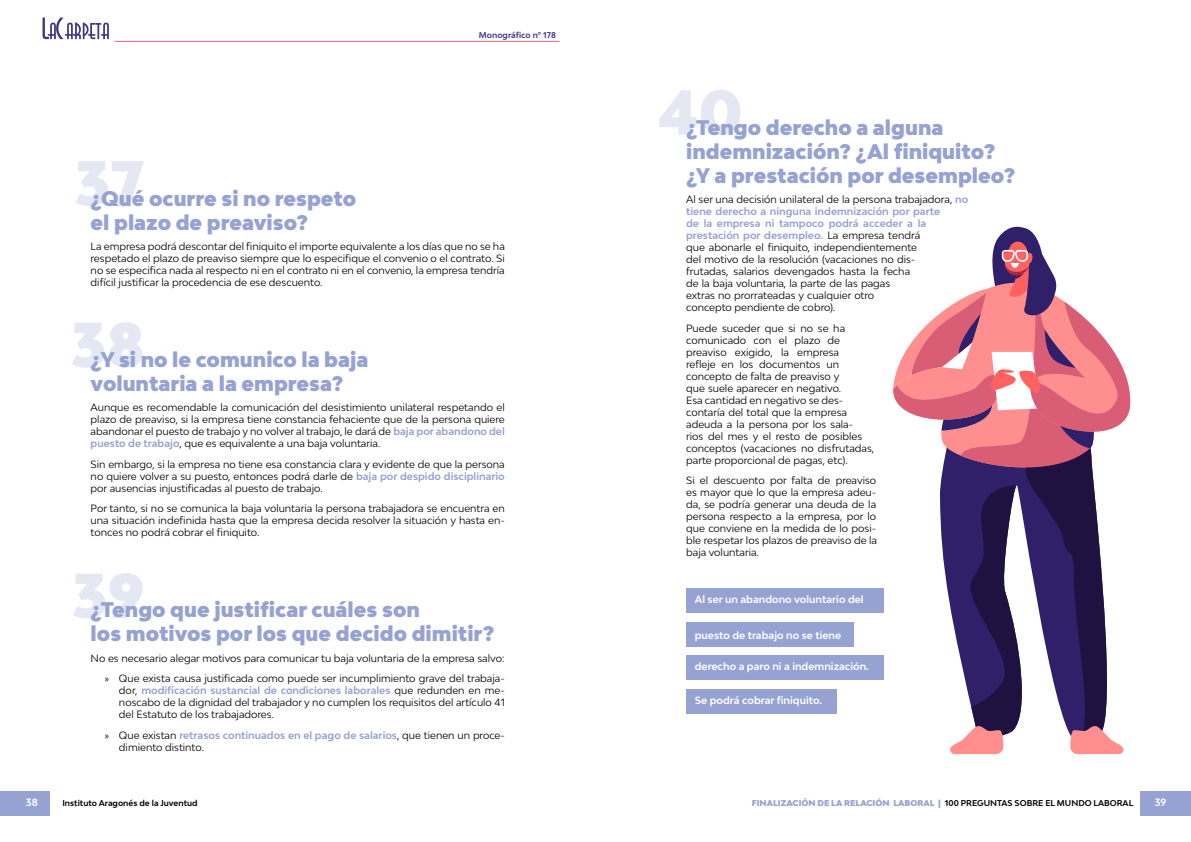
<style>
.page{position:relative;width:1191px;height:842px;background:#fff}
.page>*{position:absolute;margin:0;border:0;box-sizing:border-box;transform-origin:0 0}
.t1{font:900 60px "Bw Modelica";color:#95a2d2}
.t2{font:900 20px/24px "Bw Modelica";color:#95a2d2}
.t3{font:10px/12px "Bw Modelica";color:#000;text-align:justify}
.t4{font:700 10px "Bw Modelica";color:#fff}
.t5{font:900 8px "Bw Modelica";color:#95a2d2}
.t6{font:700 8px "Bw Modelica";color:#000}
.t7{font:700 8px "Bw Modelica";color:#3f378b}
.s1{font-weight:700;color:#95a2d2}
.s2{font-family:"Myriad Pro"}
.s3{font-weight:700;color:#000}
</style>
<div class="page">
<div style="left:1140px;top:791px;width:51px;height:25px;background:#95a2d2"></div>
<div style="left:0;top:791px;width:50px;height:25px;background:#95a2d2"></div>
<svg style="left:659px;top:90px;width:81px;height:45px"></svg>
<svg style="left:893px;top:226px;width:238px;height:528px"></svg>
<div style="left:686px;top:588px;width:197px;height:25px;background:#95a2d2"></div>
<div style="left:686px;top:622px;width:167px;height:24px;background:#95a2d2"></div>
<div style="left:686px;top:655px;width:197px;height:25px;background:#95a2d2"></div>
<div style="left:686px;top:689px;width:150px;height:24px;background:#95a2d2"></div>
<svg style="left:43px;top:18px;width:66px;height:21px"></svg>
<hr style="left:115px;top:41px;width:444px;height:1px;background:#eb5f7f">
<p class="t7" style="left:479px;top:30px;width:79px">Monográfico nº 178</p>
<h1 class="t1" style="left:74px;top:144px;width:72px">37</h1>
<h2 class="t2" style="left:91px;top:186px;width:267px">¿Qué ocurre si no respeto el plazo de preaviso?</h2>
<p class="t3" style="left:91px;top:240px;width:416px">La empresa podrá descontar del finiquito el importe equivalente a los días que no se ha respetado el plazo de preaviso siempre que lo especifique el convenio o el contrato. Si no se especifica nada al respecto ni en el contrato ni en el convenio, la empresa tendría difícil justificar la procedencia de ese descuento.</p>
<h1 class="t1" style="left:71px;top:306px;width:76px">38</h1>
<h2 class="t2" style="left:91px;top:347px;width:279px">¿Y si no le comunico la baja voluntaria a la empresa?</h2>
<p class="t3" style="left:91px;top:401px;width:416px">Aunque es recomendable la comunicación del desistimiento unilateral respetando el plazo de preaviso, si la empresa tiene constancia fehaciente que de la persona quiere abandonar el puesto de trabajo y no volver al trabajo, le dará de <span class="s1">baja por abandono del puesto de trabajo</span>, que es equivalente a una baja voluntaria.</p>
<p class="t3" style="left:91px;top:458px;width:416px">Sin embargo, si la empresa no tiene esa constancia clara y evidente de que la persona no quiere volver a su puesto, entonces podrá darle de <span class="s1">baja por despido disciplinario </span>por ausencias injustificadas al puesto de trabajo.</p>
<p class="t3" style="left:91px;top:502px;width:416px">Por tanto, si no se comunica la baja voluntaria la persona trabajadora se encuentra en una situación indefinida hasta que la empresa decida resolver la situación y hasta en&shy;tonces no podrá cobrar el finiquito.</p>
<h1 class="t1" style="left:72px;top:557px;width:74px">39</h1>
<h2 class="t2" style="left:91px;top:597px;width:405px">¿Tengo que justificar cuáles son<br>los motivos por los que decido dimitir?</h2>
<p class="t3" style="left:91px;top:647px;width:416px;line-height:20.5px;text-align:right">No es necesario alegar motivos para comunicar tu baja voluntaria de la empresa salvo: <span class="s2">»</span> Que exista causa justificada como puede ser incumplimiento grave del trabaja-</p>
<p class="t3" style="left:119px;top:684px;width:387px">dor, <span class="s1">modificación sustancial de condiciones laborales</span> que redunden en me&shy;noscabo de la dignidad del trabajador y no cumplen los requisitos del artículo 41 del Estatuto de los trabajadores.</p>
<p class="t3" style="left:119px;top:728px;width:387px;text-indent:-14px"><span class="s2">»</span> Que existan <span class="s1">retrasos continuados en el pago de salarios</span>, que tienen un proce&shy;dimiento distinto.</p>
<h2 class="t2" style="left:686px;top:115px;width:330px">¿Tengo derecho a alguna indemnización? ¿Al finiquito? ¿Y a prestación por desempleo?</h2>
<p class="t3" style="left:686px;top:193px;width:284px;text-align:left">Al ser una decisión unilateral de la persona trabajadora, <span class="s1">no tiene derecho a ninguna indemnización por parte<br>de la empresa ni tampoco podrá acceder a la prestación por desempleo.</span> La empresa tendrá<br>que abonarle el finiquito, independientemente<br>del motivo de la resolución (vacaciones no dis-<br>frutadas, salarios devengados hasta la fecha<br>de la baja voluntaria, la parte de las pagas<br>extras no prorrateadas y cualquier otro<br>concepto pendiente de cobro).</p>
<p class="t3" style="left:686px;top:322px;width:189px;text-align:left">Puede suceder que si no se ha comunicado con el plazo de preaviso exigido, la empresa<br>refleje en los documentos un concepto de falta de preaviso y<br>que suele aparecer en negativo.<br>Esa cantidad en negativo se des&shy;contaría del total que la empresa adeuda a la persona por los sala-<br>rios del mes y el resto de posibles conceptos (vacaciones no disfrutadas, parte proporcional de pagas, etc).</p>
<p class="t3" style="left:686px;top:474px;width:192px">Si el descuento por falta de preaviso es mayor que lo que la empresa adeu&shy;da, se podría generar una deuda de la persona respecto a la empresa, por lo que conviene en la medida de lo posi&shy;ble respetar los plazos de preaviso de la baja voluntaria.</p>
<p class="t4" style="left:694px;top:593px;width:170px">Al ser un abandono voluntario del</p>
<p class="t4" style="left:694px;top:628px;width:148px">puesto de trabajo no se tiene</p>
<p class="t4" style="left:694px;top:660px;width:176px">derecho a paro ni a indemnización.</p>
<p class="t4" style="left:694px;top:694px;width:129px">Se podrá cobrar finiquito.</p>
<p class="t4" style="left:26px;top:796px;width:13px">38</p>
<p class="t6" style="left:62px;top:798px;width:137px">Instituto Aragonés de la Juventud</p>
<p class="t5" style="left:751px;top:798px;width:383px">FINALIZACIÓN DE LA RELACIÓN LABORAL | <span class="s3">100 PREGUNTAS SOBRE EL MUNDO LABORAL</span></p>
<p class="t4" style="left:1154px;top:796px;width:13px">39</p>
</div>
